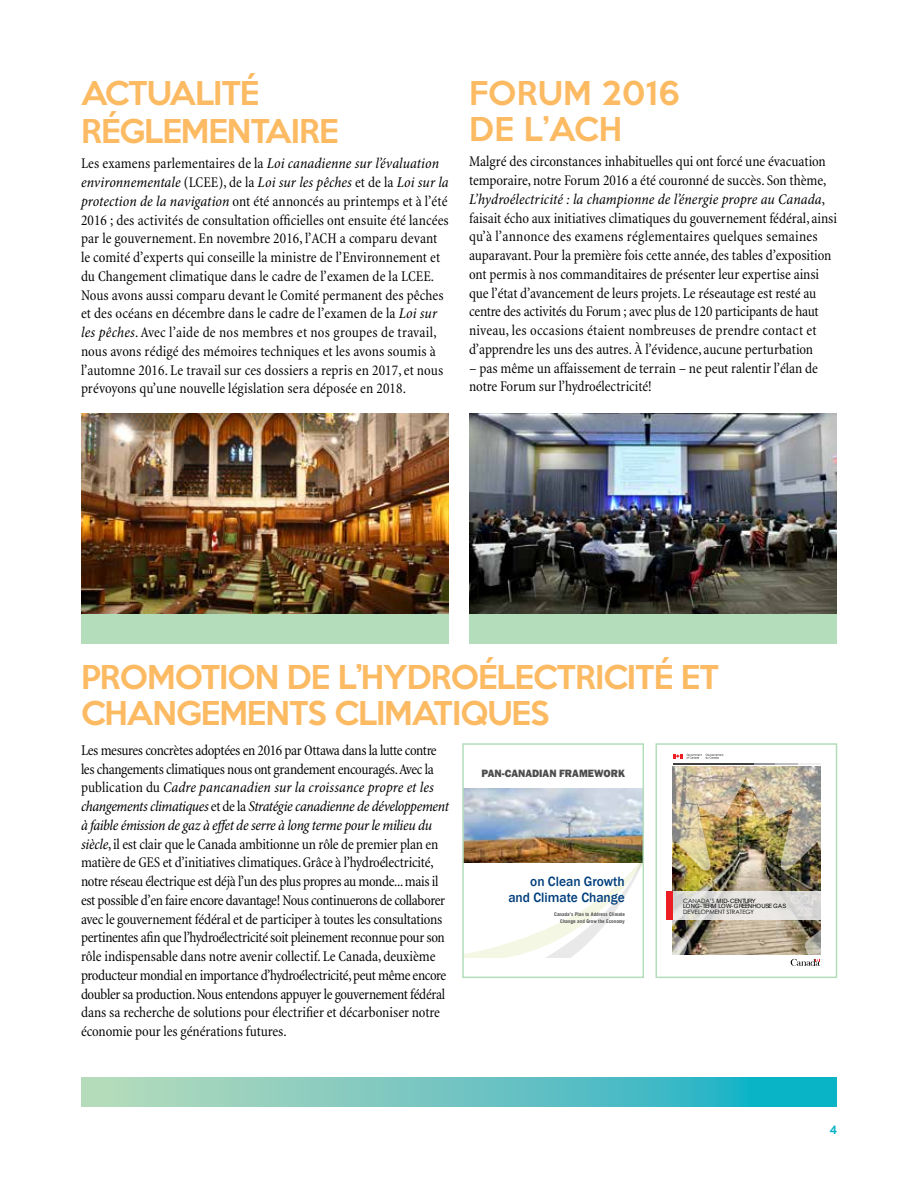
<style>
.page{position:relative;width:918px;height:1188px;background:#fff}
.page>*{position:absolute;margin:0;border:0;box-sizing:border-box;transform-origin:0 0}
.t1{font:500 30px/37.8px "Keep Calm";letter-spacing:-.03em;color:#fcba63}
.t2{font:500 30px/36px "Keep Calm";letter-spacing:.01em;color:#fcba63}
.t3{font:condensed 15px/18.8px "Minion";letter-spacing:-.005em;color:#000}
.t4{font:italic condensed 15px/18.8px "Minion Pro";letter-spacing:-.01em;color:#000}
.t5{font:condensed 15px/18.8px "Minion";letter-spacing:-.025em;color:#000}
.t6{font:500 13.8px/15px "Franklin Gothic";color:#013e7c;text-align:right}
.t7{font:800 10.95px "Franklin Gothic";color:#4d4d4f}
.t8{font:500 10.5px "Keep Calm";color:#09b4c7}
.t9{font:5.85px/5.6px "Arial";letter-spacing:-.08em;color:#000}
.t10{font:5.85px "Century Gothic";color:#000}
.t11{font:700 4.95px/6.1px "Trade Gothic LT Std";color:#4d4d4f;text-align:right}
.s1{font-family:"Minion Pro";font-style:italic}
.s2{font-family:"Minion";font-style:normal}
.s3{font-family:"Century Gothic"}
</style>
<div class="page">
<img style="left:469px;top:414px;width:368px;height:200px">
<img style="left:81px;top:414px;width:368px;height:200px">
<div style="left:469px;top:614px;width:368px;height:30px;background:#b4ddbb"></div>
<div style="left:81px;top:614px;width:368px;height:30px;background:#b4ddbb"></div>
<svg style="left:81px;top:1078px;width:756px;height:29px;background:#68c4c1"></svg>
<svg style="left:465px;top:863px;width:176px;height:94px"></svg>
<img style="left:465px;top:789px;width:176px;height:74px">
<div style="left:462px;top:743px;width:182px;height:235px;border:2px solid #b4ddbb"></div>
<img style="left:666px;top:753px;width:155px;height:213px">
<svg style="left:673px;top:891px;width:147px;height:29px;background:#e0dedb"></svg>
<div style="left:667px;top:891px;width:6px;height:29px;background:#ed1d24"></div>
<div style="left:656px;top:743px;width:181px;height:235px;border:2px solid #b4ddbb"></div>
<h1 class="t1" style="left:81px;top:72px;width:259px">ACTUALITÉ<br>RÉGLEMENTAIRE</h1>
<p class="t3" style="left:81px;top:155px;width:360px">Les examens parlementaires de la <span class="s1">Loi canadienne sur l’évaluation</span></p>
<p class="t4" style="left:81px;top:173px;width:369px">environnementale <span class="s2">(LCEE), de la</span> Loi sur les pêches <span class="s2">et de la</span> Loi sur la</p>
<p class="t3" style="left:81px;top:192px;width:369px"><span class="s1">protection de la navigation</span> ont été annoncés au printemps et à l’été 2016 ; des activités de consultation officielles ont ensuite été lancées par le gouvernement. En novembre 2016, l’ACH a comparu devant le comité d’experts qui conseille la ministre de l’Environnement et du Changement climatique dans le cadre de l’examen de la LCEE.<br>Nous avons aussi comparu devant le Comité permanent des pêches et des océans en décembre dans le cadre de l’examen de la <span class="s1">Loi sur les pêches</span>. Avec l’aide de nos membres et nos groupes de travail, nous avons rédigé des mémoires techniques et les avons soumis à l’automne 2016. Le travail sur ces dossiers a repris en 2017, et nous prévoyons qu’une nouvelle législation sera déposée en 2018.</p>
<h1 class="t2" style="left:469px;top:73px;width:213px">FORUM 2016<br>DE L’ACH</h1>
<p class="t3" style="left:469px;top:153px;width:359px">Malgré des circonstances inhabituelles qui ont forcé une évacuation temporaire, notre Forum 2016 a été couronné de succès. Son thème,</p>
<p class="t4" style="left:469px;top:190px;width:357px">L’hydroélectricité : la championne de l’énergie propre au Canada<span class="s2">,</span></p>
<p class="t3" style="left:469px;top:209px;width:369px">faisait écho aux initiatives climatiques du gouvernement fédéral, ainsi qu’à l’annonce des examens réglementaires quelques semaines auparavant. Pour la première fois cette année, des tables d’exposition ont permis à nos commanditaires de présenter leur expertise ainsi que l’état d’avancement de leurs projets. Le réseautage est resté au centre des activités du Forum ; avec plus de 120 participants de haut niveau, les occasions étaient nombreuses de prendre contact et d’apprendre les uns des autres. À l’évidence, aucune perturbation</p>
<p class="t3" style="left:469px;top:359px;width:350px">– pas même un affaissement de terrain – ne peut ralentir l’élan de notre Forum sur l’hydroélectricité!</p>
<h1 class="t1" style="left:81px;top:656px;width:639px;line-height:36px">PROMOTION DE L’HYDROÉLECTRICITÉ ET<br>CHANGEMENTS CLIMATIQUES</h1>
<p class="t5" style="left:81px;top:741px;width:357px">Les mesures concrètes adoptées en 2016 par Ottawa dans la lutte contre les changements climatiques nous ont grandement encouragés.Avec la</p>
<p class="t4" style="left:81px;top:778px;width:369px"><span class="s2">publication du</span> Cadre pancanadien sur la croissance propre et les changements climatiques <span class="s2">et de la</span> Stratégie canadienne de développement à faible émission de gaz à effet de serre à long terme pour le milieu du</p>
<p class="t3" style="left:81px;top:835px;width:367px"><span class="s1">siècle</span>, il est clair que le Canada ambitionne un rôle de premier plan en matière de GES et d’initiatives climatiques. Grâce à l’hydroélectricité, notre réseau électrique est déjà l’un des plus propres au monde... mais il est possible d’en faire encore davantage! Nous continuerons de collaborer avec le gouvernement fédéral et de participer à toutes les consultations pertinentes afin que l’hydroélectricité soit pleinement reconnue pour son rôle indispensable dans notre avenir collectif. Le Canada, deuxième producteur mondial en importance d’hydroélectricité, peut même encore doubler sa production. Nous entendons appuyer le gouvernement fédéral dans sa recherche de solutions pour électrifier et décarboniser notre économie pour les générations futures.</p>
<p class="t7" style="left:482px;top:766px;width:145px">PAN‑CANADIAN FRAMEWORK</p>
<p class="t6" style="left:508px;top:875px;width:118px">on Clean Growth and Climate Change</p>
<p class="t11" style="left:554px;top:912px;width:72px">Canada's Plan to Address Climate<br>Change and Grow the Economy</p>
<p class="t9" style="left:683px;top:898px;width:105px"><span class="s3">CANADA’S</span> MID-CENTURY<br>LONG-TERM LOW-GREENHOUSE GAS</p>
<p class="t10" style="left:683px;top:908px;width:72px">DEVELOPMENT STRATEGY</p>
<p class="t8" style="left:830px;top:1121px;width:9px">4</p>
</div>
